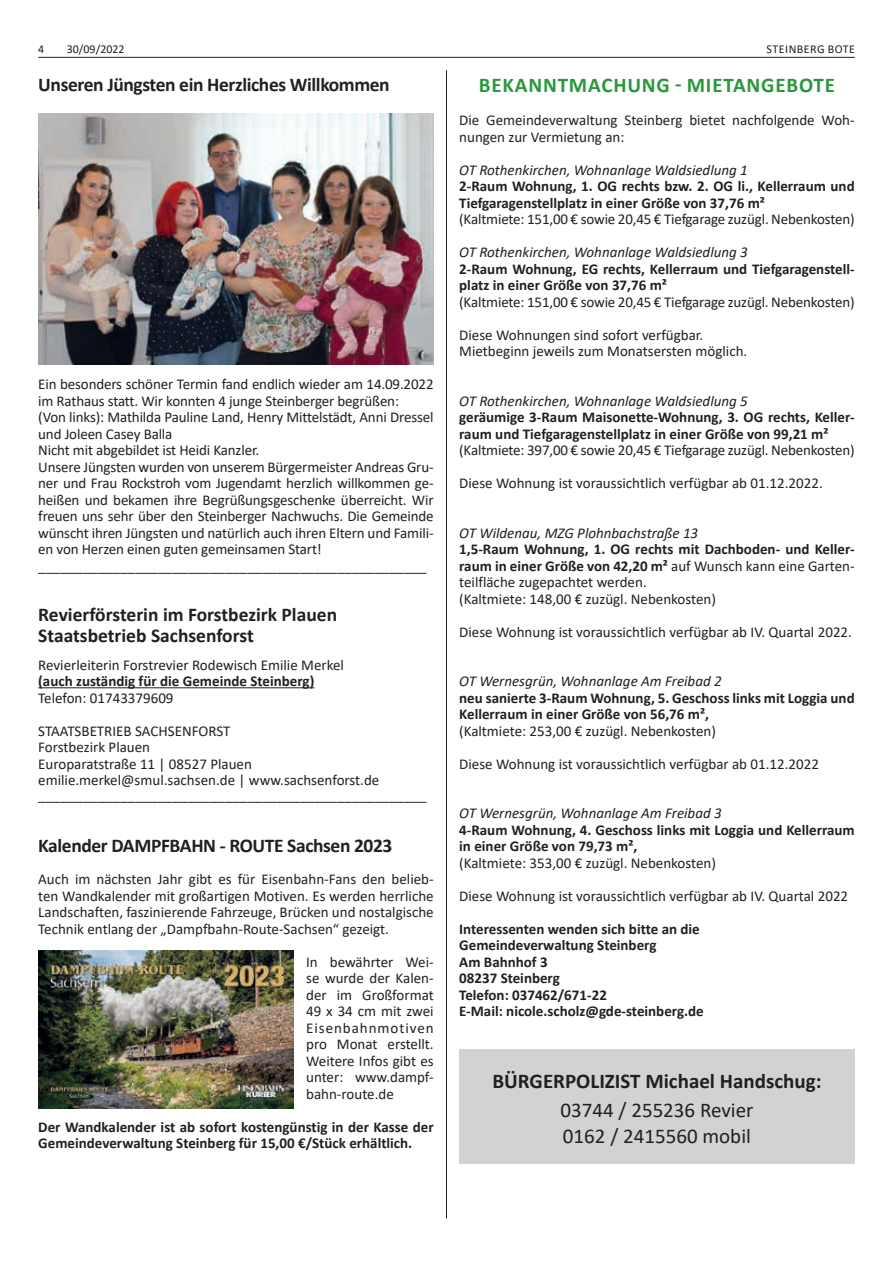
<style>
.page{position:relative;width:893px;height:1263px;background:#fff}
.page>*{position:absolute;margin:0;border:0;box-sizing:border-box;transform-origin:0 0}
.t1{font:21px/25.2px "Calibri";color:#231f20}
.t2{font:700 21px "Calibri";color:#231f20}
.t3{font:700 21px "Calibri";letter-spacing:.04em;color:#2a973d}
.t4{font:700 19.5px "Calibri";letter-spacing:-.02em;color:#231f20}
.t5{font:700 19.5px/21px "Calibri";color:#231f20}
.t6{font:15px/16.5px "Calibri";letter-spacing:-.01em;color:#231f20}
.t7{font:700 15px/16.5px "Calibri";color:#231f20}
.t8{font:italic 15px "Calibri";color:#231f20}
.t9{font:12px "Calibri";letter-spacing:.035em;color:#231f20}
.s1{font-weight:700}
</style>
<div class="page">
<hr style="left:38px;top:57px;width:817px;height:1px;background:#231f20">
<hr style="left:446px;top:70px;width:1px;height:1148px;background:#231f20">
<hr style="left:38px;top:687px;width:276px;height:1px;background:#231f20">
<img style="left:38px;top:113px;width:396px;height:251px">
<img style="left:38px;top:950px;width:255px;height:159px">
<div style="left:459px;top:1049px;width:396px;height:115px;background:#d1d2d4"></div>
<p class="t9" style="left:38px;top:41px;width:8px">4</p>
<p class="t9" style="left:67px;top:41px;width:59px">30/09/2022</p>
<p class="t9" style="left:767px;top:41px;width:90px">STEINBERG BOTE</p>
<h2 class="t4" style="left:38px;top:71px;width:353px">Unseren Jüngsten ein Herzliches Willkommen</h2>
<h1 class="t3" style="left:479px;top:71px;width:358px">BEKANNTMACHUNG - MIETANGEBOTE</h1>
<p class="t6" style="left:459px;top:111px;width:397px">Die Gemeindeverwaltung Steinberg bietet nachfolgende Woh&shy;nungen zur Vermietung an:</p>
<p class="t8" style="left:459px;top:159px;width:290px">OT Rothenkirchen, Wohnanlage Waldsiedlung 1</p>
<p class="t7" style="left:459px;top:178px;width:397px">2-Raum Wohnung, 1. OG rechts bzw. 2. OG li., Kellerraum und<br>Tiefgaragenstellplatz in einer Größe von 37,76 m²</p>
<p class="t6" style="left:459px;top:210px;width:397px">(Kaltmiete: 151,00 € sowie 20,45 € Tiefgarage zuzügl. Nebenkosten)</p>
<p class="t8" style="left:459px;top:242px;width:290px">OT Rothenkirchen, Wohnanlage Waldsiedlung 3</p>
<p class="t7" style="left:459px;top:260px;width:397px">2-Raum Wohnung, EG rechts, Kellerraum und Tiefgaragenstell&shy;platz in einer Größe von 37,76 m²</p>
<p class="t6" style="left:459px;top:293px;width:397px">(Kaltmiete: 151,00 € sowie 20,45 € Tiefgarage zuzügl. Nebenkosten)</p>
<p class="t6" style="left:459px;top:326px;width:290px">Diese Wohnungen sind sofort verfügbar.<br>Mietbeginn jeweils zum Monatsersten möglich.</p>
<p class="t8" style="left:459px;top:390px;width:290px">OT Rothenkirchen, Wohnanlage Waldsiedlung 5</p>
<p class="t7" style="left:459px;top:409px;width:397px">geräumige 3-Raum Maisonette-Wohnung, 3. OG rechts, Keller&shy;raum und Tiefgaragenstellplatz in einer Größe von 99,21 m²</p>
<p class="t6" style="left:459px;top:441px;width:397px">(Kaltmiete: 397,00 € sowie 20,45 € Tiefgarage zuzügl. Nebenkosten)</p>
<p class="t6" style="left:459px;top:474px;width:365px">Diese Wohnung ist voraussichtlich verfügbar ab 01.12.2022.</p>
<p class="t8" style="left:459px;top:522px;width:240px">OT Wildenau, MZG Plohnbachstraße 13</p>
<p class="t6" style="left:459px;top:540px;width:397px"><span class="s1">1,5-Raum Wohnung, 1. OG rechts mit Dachboden- und Keller&shy;raum in einer Größe von 42,20 m²</span> auf Wunsch kann eine Garten&shy;teilfläche zugepachtet werden.<br>(Kaltmiete: 148,00 € zuzügl. Nebenkosten)</p>
<p class="t6" style="left:459px;top:623px;width:394px">Diese Wohnung ist voraussichtlich verfügbar ab IV. Quartal 2022.</p>
<p class="t8" style="left:459px;top:671px;width:264px">OT Wernesgrün, Wohnanlage Am Freibad 2</p>
<p class="t7" style="left:459px;top:689px;width:397px">neu sanierte 3-Raum Wohnung, 5. Geschoss links mit Loggia und<br>Kellerraum in einer Größe von 56,76 m²,</p>
<p class="t6" style="left:459px;top:722px;width:258px">(Kaltmiete: 253,00 € zuzügl. Nebenkosten)</p>
<p class="t6" style="left:459px;top:755px;width:361px">Diese Wohnung ist voraussichtlich verfügbar ab 01.12.2022</p>
<p class="t8" style="left:459px;top:803px;width:264px">OT Wernesgrün, Wohnanlage Am Freibad 3</p>
<p class="t7" style="left:459px;top:821px;width:397px">4-Raum Wohnung, 4. Geschoss links mit Loggia und Kellerraum in einer Größe von 79,73 m²,</p>
<p class="t6" style="left:459px;top:854px;width:258px">(Kaltmiete: 353,00 € zuzügl. Nebenkosten)</p>
<p class="t6" style="left:459px;top:887px;width:390px">Diese Wohnung ist voraussichtlich verfügbar ab IV. Quartal 2022</p>
<p class="t7" style="left:459px;top:920px;width:246px">Interessenten wenden sich bitte an die<br>Gemeindeverwaltung Steinberg<br>Am Bahnhof 3<br>08237 Steinberg<br>Telefon: 037462/671-22<br>E-Mail: nicole.scholz@gde-steinberg.de</p>
<p class="t6" style="left:38px;top:375px;width:397px">Ein besonders schöner Termin fand endlich wieder am 14.09.2022 im Rathaus statt. Wir konnten 4 junge Steinberger begrüßen:<br>(Von links): Mathilda Pauline Land, Henry Mittelstädt, Anni Dressel und Joleen Casey Balla<br>Nicht mit abgebildet ist Heidi Kanzler.<br>Unsere Jüngsten wurden von unserem Bürgermeister Andreas Gru&shy;ner und Frau Rockstroh vom Jugendamt herzlich willkommen ge&shy;heißen und bekamen ihre Begrüßungsgeschenke überreicht. Wir freuen uns sehr über den Steinberger Nachwuchs. Die Gemeinde wünscht ihren Jüngsten und natürlich auch ihren Eltern und Famili&shy;en von Herzen einen guten gemeinsamen Start! ____________________________________________________</p>
<h2 class="t5" style="left:38px;top:604px;width:300px">Revierförsterin im Forstbezirk Plauen<br>Staatsbetrieb Sachsenforst</h2>
<p class="t6" style="left:38px;top:656px;width:307px">Revierleiterin Forstrevier Rodewisch Emilie Merkel</p>
<p class="t7" style="left:38px;top:673px;width:278px">(auch zuständig für die Gemeinde Steinberg)</p>
<p class="t6" style="left:38px;top:689px;width:137px">Telefon: 01743379609</p>
<p class="t6" style="left:38px;top:722px;width:343px">STAATSBETRIEB SACHSENFORST<br>Forstbezirk Plauen<br>Europaratstraße 11 | 08527 Plauen emilie.merkel@smul.sachsen.de | www.sachsenforst.de</p>
<p class="t6" style="left:38px;top:786px;width:390px">____________________________________________________</p>
<h2 class="t4" style="left:38px;top:832px;width:356px">Kalender DAMPFBAHN - ROUTE Sachsen 2023</h2>
<p class="t6" style="left:38px;top:870px;width:397px;text-align:justify">Auch im nächsten Jahr gibt es für Eisenbahn-Fans den belieb&shy;ten Wandkalender mit großartigen Motiven. Es werden herrliche Landschaften, faszinierende Fahrzeuge, Brücken und nostalgische Technik entlang der „Dampfbahn-Route-Sachsen“ gezeigt.</p>
<p class="t6" style="left:306px;top:953px;width:129px;text-align:justify">In bewährter Wei&shy;se wurde der Kalen&shy;der im Großformat 49 x 34 cm mit zwei Eisenbahnmotiven pro Monat erstellt.<br>Weitere Infos gibt es unter: www.dampf&shy;bahn-route.de</p>
<p class="t7" style="left:38px;top:1118px;width:397px">Der Wandkalender ist ab sofort kostengünstig in der Kasse der<br>Gemeindeverwaltung Steinberg für 15,00 €/Stück erhältlich.</p>
<h1 class="t2" style="left:492px;top:1066px;width:331px">BÜRGERPOLIZIST Michael Handschug:</h1>
<h1 class="t1" style="left:560px;top:1097px;width:194px">03744 / 255236 Revier<br>0162 / 2415560 mobil</h1>
</div>
